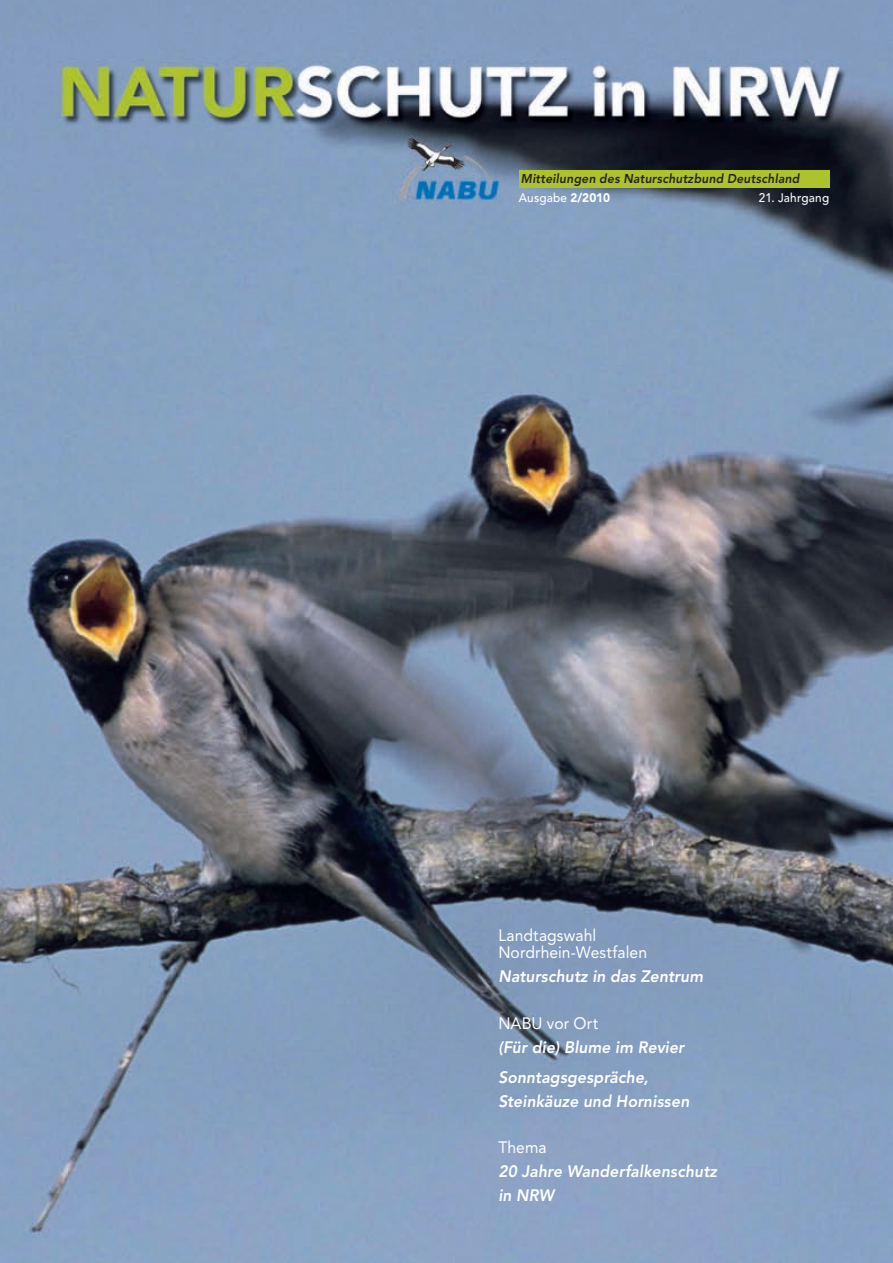
<style>
.page{position:relative;width:893px;height:1263px;background:#fff}
.page>*{position:absolute;margin:0;border:0;box-sizing:border-box;transform-origin:0 0}
.t1{font:italic 800 16.5px/30px "Avenir";letter-spacing:.01em;color:#fff;scale:.95 1}
.t2{font:16.5px/17.4px "Avenir";letter-spacing:.005em;color:#fff;scale:.95 1}
.t3{font:italic 800 12.75px "Avenir";letter-spacing:.02em;color:#231f20;scale:.95 1}
.t4{font:500 12.3px "Avenir";letter-spacing:.02em;color:#fff;scale:.95 1}
.s1{font-weight:900}
</style>
<div class="page">
<img style="left:0;top:0;width:893px;height:1263px">
<div style="left:519px;top:170px;width:310px;height:17px;background:#acc32b"></div>
<p class="t3" style="left:521px;top:171px;width:295px">Mitteilungen des Naturschutzbund Deutschland</p>
<p class="t4" style="left:519px;top:191px;width:98px">Ausgabe <span class="s1">2/2010</span></p>
<p class="t4" style="left:759px;top:191px;width:76px">21. Jahrgang</p>
<p class="t2" style="left:498px;top:926px;width:158px">Landtagswahl<br>Nordrhein-Westfalen</p>
<p class="t1" style="left:498px;top:961px;width:217px">Naturschutz in das Zentrum</p>
<p class="t2" style="left:498px;top:1014px;width:107px">NABU vor Ort</p>
<p class="t1" style="left:498px;top:1032px;width:197px">(Für die) Blume im Revier<br>Sonntagsgespräche,</p>
<p class="t1" style="left:498px;top:1086px;width:202px">Steinkäuze und Hornissen</p>
<p class="t2" style="left:498px;top:1139px;width:52px">Thema</p>
<p class="t1" style="left:498px;top:1159px;width:232px;line-height:24px">20 Jahre Wanderfalkenschutz in NRW</p>
</div>
